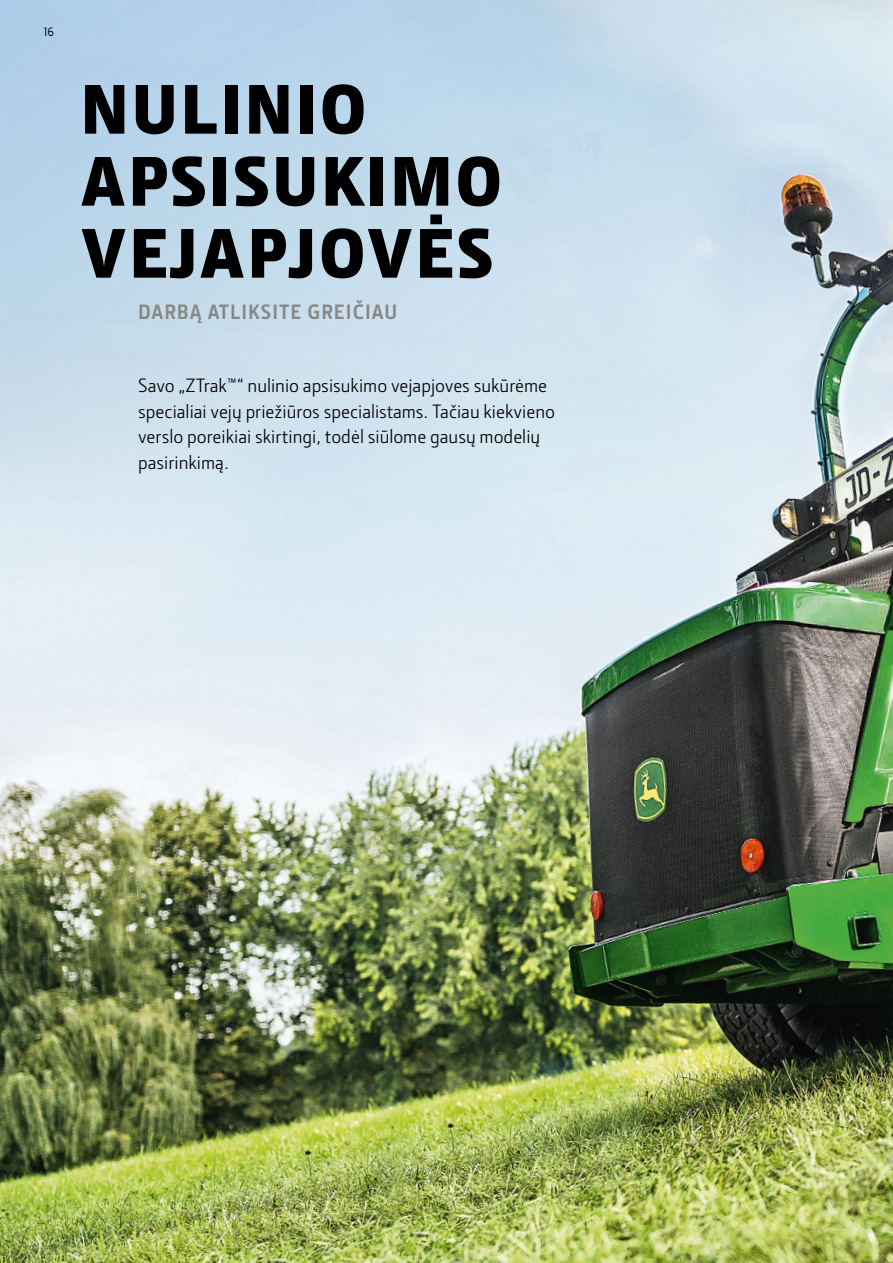
<style>
.page{position:relative;width:893px;height:1263px;background:#fff}
.page>*{position:absolute;margin:0;border:0;box-sizing:border-box;transform-origin:0 0}
._48_pt_Section_Headl{font:900 72px/72px "Section";letter-spacing:.05em;color:#000}
._14_pt_JDSPro_Subtit{font:700 21px "JD Sans Pro";letter-spacing:.05em;color:#878786}
._13_pt_JDSPro_Introd{font:19.5px/25.5px "JD Sans Pro";color:#000}
._8_pt_JDSPro_Pagenu{font:500 12px "JD Sans Pro";color:#000}
</style>
<div class="page">
<img style="left:0;top:0;width:893px;height:1263px">
<p class="_8_pt_JDSPro_Pagenu" style="left:44px;top:23px;width:12px">16</p>
<p class="_48_pt_Section_Headl" style="left:81px;top:72px;width:422px">NULINIO<br>APSISUKIMO<br>VEJAPJOVĖS</p>
<p class="_14_pt_JDSPro_Subtit" style="left:138px;top:298px;width:260px">DARBĄ ATLIKSITE GREIČIAU</p>
<p class="_13_pt_JDSPro_Introd" style="left:138px;top:372px;width:418px">Savo „ZTrak™“ nulinio apsisukimo vejapjoves sukūrėme specialiai vejų priežiūros specialistams. Tačiau kiekvieno verslo poreikiai skirtingi, todėl siūlome gausų modelių pasirinkimą.</p>
</div>
